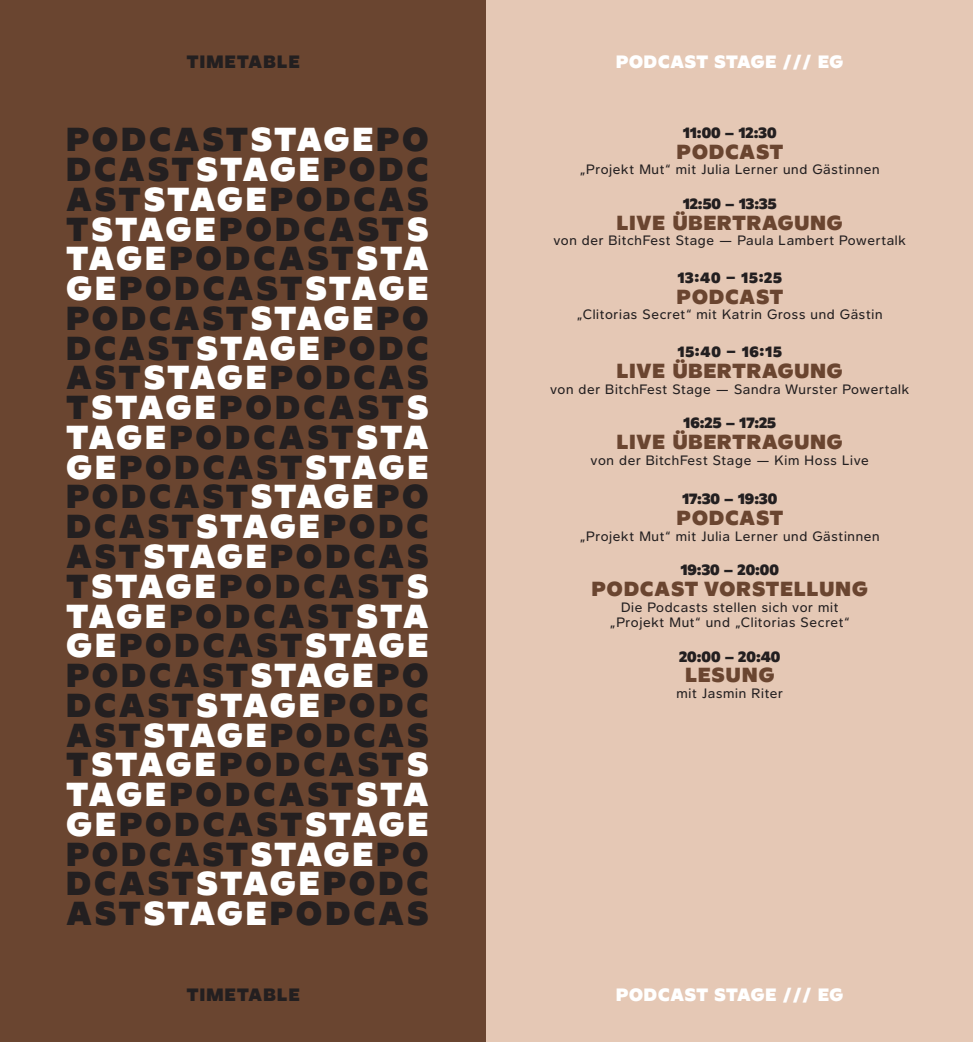
<style>
.page{position:relative;width:973px;height:1042px;background:#fff}
.page>*{position:absolute;margin:0;border:0;box-sizing:border-box;transform-origin:0 0}
.t1{font:32.55px/29.8px "Gaba Super";letter-spacing:.105em;color:#231f20;text-align:justify}
.t2{font:19.95px "Gaba Super";letter-spacing:.05em;color:#6a4530}
.t3{font:17.5px "Gaba Super";letter-spacing:.04em;color:#fff}
.t4{font:17.5px "Gaba Super";letter-spacing:.075em;color:#231f20}
.t5{font:15.05px "Gaba Super";color:#231f20}
.t6{font:13.3px/15.8px "Gaba";letter-spacing:.05em;color:#231f20;text-align:center}
.s1{color:#fff}
</style>
<div class="page">
<div style="left:0;top:0;width:486px;height:1042px;background:#6a4530"></div>
<div style="left:486px;top:0;width:486px;height:1042px;background:#e5c8b5"></div>
<p class="t4" style="left:187px;top:47px;width:115px">TIMETABLE</p>
<p class="t3" style="left:616px;top:47px;width:229px">PODCAST STAGE /// EG</p>
<p class="t1" style="left:66px;top:122px;width:363px">PODCAST<span class="s1">STAGE</span>PO DCAST<span class="s1">STAGE</span>PODC AST<span class="s1">STAGE</span>PODCAS T<span class="s1">STAGE</span>PODCAST<span class="s1">S TAGE</span>PODCAST<span class="s1">STA GE</span>PODCAST<span class="s1">STAGE </span>PODCAST<span class="s1">STAGE</span>PO DCAST<span class="s1">STAGE</span>PODC AST<span class="s1">STAGE</span>PODCAS T<span class="s1">STAGE</span>PODCAST<span class="s1">S TAGE</span>PODCAST<span class="s1">STA GE</span>PODCAST<span class="s1">STAGE </span>PODCAST<span class="s1">STAGE</span>PO DCAST<span class="s1">STAGE</span>PODC AST<span class="s1">STAGE</span>PODCAS T<span class="s1">STAGE</span>PODCAST<span class="s1">S TAGE</span>PODCAST<span class="s1">STA GE</span>PODCAST<span class="s1">STAGE </span>PODCAST<span class="s1">STAGE</span>PO DCAST<span class="s1">STAGE</span>PODC AST<span class="s1">STAGE</span>PODCAS T<span class="s1">STAGE</span>PODCAST<span class="s1">S TAGE</span>PODCAST<span class="s1">STA GE</span>PODCAST<span class="s1">STAGE </span>PODCAST<span class="s1">STAGE</span>PO DCAST<span class="s1">STAGE</span>PODC AST<span class="s1">STAGE</span>PODCAS</p>
<p class="t5" style="left:682px;top:120px;width:95px">11:00 – 12:30</p>
<p class="t2" style="left:676px;top:135px;width:108px">PODCAST</p>
<p class="t6" style="left:579px;top:160px;width:301px">„Projekt Mut“ mit Julia Lerner und Gästinnen</p>
<p class="t5" style="left:682px;top:191px;width:95px">12:50 – 13:35</p>
<p class="t2" style="left:616px;top:206px;width:227px">LIVE ÜBERTRAGUNG</p>
<p class="t6" style="left:553px;top:231px;width:354px">von der BitchFest Stage — Paula Lambert Powertalk</p>
<p class="t5" style="left:677px;top:265px;width:106px">13:40 – 15:25</p>
<p class="t2" style="left:676px;top:280px;width:108px">PODCAST</p>
<p class="t6" style="left:577px;top:306px;width:307px">„Clitorias Secret“ mit Katrin Gross und Gästin</p>
<p class="t5" style="left:677px;top:339px;width:106px">15:40 – 16:15</p>
<p class="t2" style="left:616px;top:354px;width:227px">LIVE ÜBERTRAGUNG</p>
<p class="t6" style="left:550px;top:380px;width:361px">von der BitchFest Stage — Sandra Wurster Powertalk</p>
<p class="t5" style="left:683px;top:410px;width:94px">16:25 – 17:25</p>
<p class="t2" style="left:616px;top:425px;width:227px">LIVE ÜBERTRAGUNG</p>
<p class="t6" style="left:590px;top:451px;width:280px">von der BitchFest Stage — Kim Hoss Live</p>
<p class="t5" style="left:682px;top:486px;width:96px">17:30 – 19:30</p>
<p class="t2" style="left:676px;top:501px;width:108px">PODCAST</p>
<p class="t6" style="left:579px;top:527px;width:301px">„Projekt Mut“ mit Julia Lerner und Gästinnen</p>
<p class="t5" style="left:680px;top:557px;width:100px">19:30 – 20:00</p>
<p class="t2" style="left:591px;top:572px;width:277px">PODCAST VORSTELLUNG</p>
<p class="t6" style="left:609px;top:598px;width:241px">Die Podcasts stellen sich vor mit „Projekt Mut“ und „Clitorias Secret“</p>
<p class="t5" style="left:679px;top:644px;width:103px">20:00 – 20:40</p>
<p class="t2" style="left:685px;top:659px;width:90px">LESUNG</p>
<p class="t6" style="left:676px;top:684px;width:108px">mit Jasmin Riter</p>
<p class="t4" style="left:187px;top:980px;width:115px">TIMETABLE</p>
<p class="t3" style="left:616px;top:980px;width:229px">PODCAST STAGE /// EG</p>
</div>
